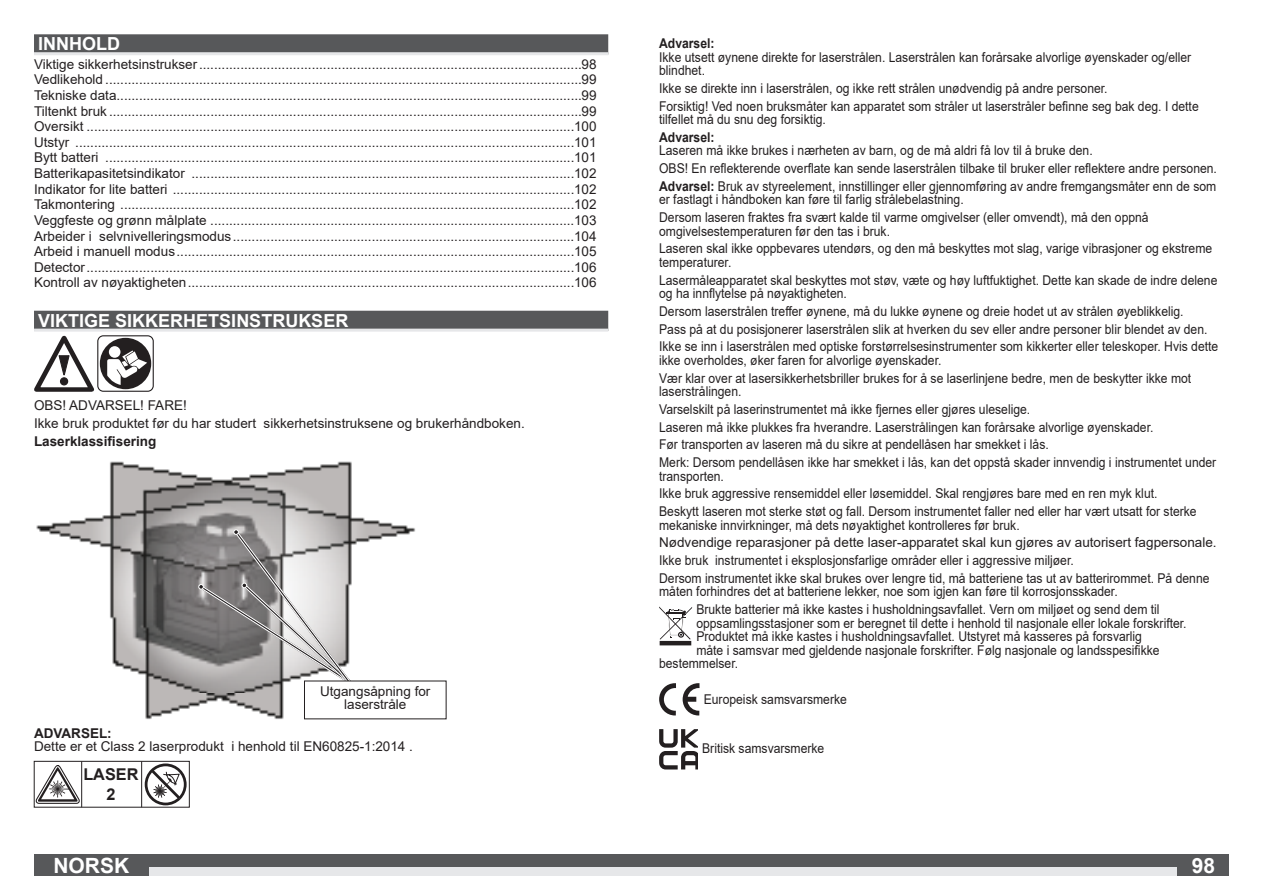
<style>
.page{position:relative;width:1263px;height:893px;background:#fff}
.page>*{position:absolute;margin:0;border:0;box-sizing:border-box;transform-origin:0 0}
.t1{font:700 21px "Arial";color:#fff}
.Ueberschrift{font:700 18px "Arial";color:#fff}
.Überschrift_nicht_fü{font:700 18px "Arial";color:#fff}
.t2{font:700 16.2px/19.5px "Arial";color:#231f20;text-align:center}
._00-Haupttext{font:13.5px/13.5px "Arial";color:#231f20;scale:.9 1}
._00-Haupttext-2{font:13.5px/13.5px "Arial";color:#231f20;text-align:center}
._00-Haupttext-3{font:700 13.5px "Arial";color:#231f20}
.s1{font-weight:700}
</style>
<div class="page">
<div style="left:34px;top:855px;width:1195px;height:21px;background:#57585a"></div>
<div style="left:34px;top:867px;width:1195px;height:9px;background:#e6e7e9"></div>
<div style="left:1178px;top:855px;width:51px;height:21px;background:#57585a"></div>
<div style="left:34px;top:855px;width:115px;height:21px;background:#57585a"></div>
<svg style="left:659px;top:606px;width:33px;height:34px"></svg>
<hr style="left:660px;top:641px;width:31px;height:4px;background:#231f20">
<svg style="left:683px;top:683px;width:16px;height:32px"></svg>
<svg style="left:659px;top:683px;width:17px;height:32px"></svg>
<svg style="left:659px;top:729px;width:39px;height:40px"></svg>
<div style="left:34px;top:34px;width:574px;height:21px;background:#57585a"></div>
<hr style="left:34px;top:52px;width:574px;height:3px;background:#e6e7e9">
<div style="left:34px;top:311px;width:574px;height:20px;background:#57585a"></div>
<hr style="left:34px;top:329px;width:574px;height:3px;background:#e6e7e9">
<div style="left:97px;top:335px;width:57px;height:57px;border:1px solid #231f20;border-radius:6px"></div>
<div style="left:100px;top:338px;width:51px;height:51px;background:#231f20;border-radius:50%"></div>
<div style="left:109px;top:346px;width:11px;height:12px;background:#fff;border-radius:50%"></div>
<svg style="left:107px;top:350px;width:40px;height:35px"></svg>
<svg style="left:34px;top:336px;width:60px;height:56px"></svg>
<img style="left:36px;top:461px;width:385px;height:259px">
<svg style="left:197px;top:528px;width:158px;height:159px;background:#aaa8a7"></svg>
<div style="left:304px;top:681px;width:142px;height:38px;background:#fff"></div>
<svg style="left:144px;top:763px;width:43px;height:42px"></svg>
<svg style="left:36px;top:765px;width:44px;height:39px"></svg>
<div style="left:34px;top:761px;width:156px;height:46px;border:1px solid #231f20"></div>
<hr style="left:81px;top:761px;width:1px;height:46px;background:#231f20">
<hr style="left:141px;top:761px;width:1px;height:46px;background:#231f20">
<p class="Überschrift_nicht_fü" style="left:38px;top:31px;width:83px">INNHOLD</p>
<p class="_00-Haupttext-2" style="left:34px;top:57px;width:564px">Viktige sikkerhetsinstrukser......................................................................................................98</p>
<p class="_00-Haupttext-2" style="left:34px;top:73px;width:564px">Vedlikehold ...............................................................................................................................99</p>
<p class="_00-Haupttext-2" style="left:34px;top:88px;width:564px">Tekniske data............................................................................................................................99</p>
<p class="_00-Haupttext-2" style="left:34px;top:104px;width:564px">Tiltenkt bruk ..............................................................................................................................99</p>
<p class="_00-Haupttext-2" style="left:34px;top:120px;width:564px">Oversikt ..................................................................................................................................100</p>
<p class="_00-Haupttext-2" style="left:34px;top:135px;width:564px">Utstyr .....................................................................................................................................101</p>
<p class="_00-Haupttext-2" style="left:34px;top:151px;width:564px">Bytt batteri .............................................................................................................................101</p>
<p class="_00-Haupttext-2" style="left:34px;top:166px;width:564px">Batterikapasitetsindikator ......................................................................................................102</p>
<p class="_00-Haupttext-2" style="left:34px;top:182px;width:564px">Indikator for lite batteri ...........................................................................................................102</p>
<p class="_00-Haupttext-2" style="left:34px;top:198px;width:564px">Takmontering .........................................................................................................................102</p>
<p class="_00-Haupttext-2" style="left:34px;top:213px;width:564px">Veggfeste og grønn målplate .................................................................................................103</p>
<p class="_00-Haupttext-2" style="left:34px;top:229px;width:564px">Arbeider i selvnivelleringsmodus...........................................................................................104</p>
<p class="_00-Haupttext-2" style="left:34px;top:245px;width:564px">Arbeid i manuell modus..........................................................................................................105</p>
<p class="_00-Haupttext-2" style="left:34px;top:260px;width:564px">Detector..................................................................................................................................106</p>
<p class="_00-Haupttext-2" style="left:34px;top:276px;width:564px">Kontroll av nøyaktigheten.......................................................................................................106</p>
<p class="Ueberschrift" style="left:38px;top:307px;width:312px">VIKTIGE SIKKERHETSINSTRUKSER</p>
<p class="_00-Haupttext-2" style="left:34px;top:399px;width:154px">OBS! ADVARSEL! FARE!</p>
<p class="_00-Haupttext-2" style="left:34px;top:416px;width:492px">Ikke bruk produktet før du har studert sikkerhetsinstruksene og brukerhåndboken.</p>
<p class="_00-Haupttext-3" style="left:34px;top:432px;width:124px">Laserklassifisering</p>
<p class="_00-Haupttext-2" style="left:320px;top:684px;width:112px">Utgangsåpning for laserstråle</p>
<p class="_00-Haupttext-2" style="left:34px;top:726px;width:380px;text-align:left"><span class="s1">ADVARSEL:<br></span>Dette er et Class 2 laserprodukt i henhold til EN60825-1:2014 .</p>
<p class="t2" style="left:83px;top:765px;width:57px">LASER<br>2</p>
<p class="_00-Haupttext" style="left:659px;top:37px;width:593px"><span class="s1">Advarsel:<br></span>Ikke utsett øynene direkte for laserstrålen. Laserstrålen kan forårsake alvorlige øyenskader og/eller blindhet.</p>
<p class="_00-Haupttext" style="left:659px;top:81px;width:500px">Ikke se direkte inn i laserstrålen, og ikke rett strålen unødvendig på andre personer.</p>
<p class="_00-Haupttext" style="left:659px;top:99px;width:601px">Forsiktig! Ved noen bruksmåter kan apparatet som stråler ut laserstråler befinne seg bak deg. I dette tilfellet må du snu deg forsiktig.</p>
<p class="_00-Haupttext" style="left:659px;top:130px;width:483px"><span class="s1">Advarsel:<br></span>Laseren må ikke brukes i nærheten av barn, og de må aldri få lov til å bruke den.</p>
<p class="_00-Haupttext" style="left:659px;top:162px;width:621px">OBS! En reflekterende overflate kan sende laserstrålen tilbake til bruker eller reflektere andre personen.</p>
<p class="_00-Haupttext" style="left:659px;top:179px;width:620px"><span class="s1">Advarsel:</span> Bruk av styreelement, innstillinger eller gjennomføring av andre fremgangsmåter enn de som er fastlagt i håndboken kan føre til farlig strålebelastning.</p>
<p class="_00-Haupttext" style="left:659px;top:211px;width:545px">Dersom laseren fraktes fra svært kalde til varme omgivelser (eller omvendt), må den oppnå omgivelsestemperaturen før den tas i bruk.</p>
<p class="_00-Haupttext" style="left:659px;top:242px;width:616px">Laseren skal ikke oppbevares utendørs, og den må beskyttes mot slag, varige vibrasjoner og ekstreme temperaturer.</p>
<p class="_00-Haupttext" style="left:659px;top:273px;width:622px">Lasermåleapparatet skal beskyttes mot støv, væte og høy luftfuktighet. Dette kan skade de indre delene og ha innflytelse på nøyaktigheten.</p>
<p class="_00-Haupttext" style="left:659px;top:304px;width:584px">Dersom laserstrålen treffer øynene, må du lukke øynene og dreie hodet ut av strålen øyeblikkelig.</p>
<p class="_00-Haupttext" style="left:659px;top:322px;width:611px">Pass på at du posisjonerer laserstrålen slik at hverken du sev eller andre personer blir blendet av den.</p>
<p class="_00-Haupttext" style="left:659px;top:340px;width:623px">Ikke se inn i laserstrålen med optiske forstørrelsesinstrumenter som kikkerter eller teleskoper. Hvis dette ikke overholdes, øker faren for alvorlige øyenskader.</p>
<p class="_00-Haupttext" style="left:659px;top:371px;width:593px">Vær klar over at lasersikkerhetsbriller brukes for å se laserlinjene bedre, men de beskytter ikke mot laserstrålingen.</p>
<p class="_00-Haupttext" style="left:659px;top:402px;width:414px">Varselskilt på laserinstrumentet må ikke fjernes eller gjøres uleselige.</p>
<p class="_00-Haupttext" style="left:659px;top:420px;width:551px">Laseren må ikke plukkes fra hverandre. Laserstrålingen kan forårsake alvorlige øyenskader.</p>
<p class="_00-Haupttext" style="left:659px;top:438px;width:434px">Før transporten av laseren må du sikre at pendellåsen har smekket i lås.</p>
<p class="_00-Haupttext" style="left:659px;top:456px;width:621px">Merk: Dersom pendellåsen ikke har smekket i lås, kan det oppstå skader innvendig i instrumentet under transporten.</p>
<p class="_00-Haupttext" style="left:659px;top:487px;width:555px">Ikke bruk aggressive rensemiddel eller løsemiddel. Skal rengjøres bare med en ren myk klut.</p>
<p class="_00-Haupttext" style="left:659px;top:505px;width:599px">Beskytt laseren mot sterke støt og fall. Dersom instrumentet faller ned eller har vært utsatt for sterke mekaniske innvirkninger, må dets nøyaktighet kontrolleres før bruk.</p>
<p class="_00-Haupttext-2" style="left:659px;top:536px;width:559px">Nødvendige reparasjoner på dette laser-apparatet skal kun gjøres av autorisert fagpersonale.</p>
<p class="_00-Haupttext" style="left:659px;top:554px;width:462px">Ikke bruk instrumentet i eksplosjonsfarlige områder eller i aggressive miljøer.</p>
<p class="_00-Haupttext" style="left:659px;top:571px;width:613px">Dersom instrumentet ikke skal brukes over lengre tid, må batteriene tas ut av batterirommet. På denne måten forhindres det at batteriene lekker, noe som igjen kan føre til korrosjonsskader.</p>
<p class="_00-Haupttext" style="left:696px;top:603px;width:516px">Brukte batterier må ikke kastes i husholdningsavfallet. Vern om miljøet og send dem til</p>
<p class="_00-Haupttext" style="left:696px;top:616px;width:546px">oppsamlingsstasjoner som er beregnet til dette i henhold til nasjonale eller lokale forskrifter.</p>
<p class="_00-Haupttext" style="left:696px;top:630px;width:497px">Produktet må ikke kastes i husholdningsavfallet. Utstyret må kasseres på forsvarlig</p>
<p class="_00-Haupttext" style="left:696px;top:643px;width:516px">måte i samsvar med gjeldende nasjonale forskrifter. Følg nasjonale og landsspesifikke</p>
<p class="_00-Haupttext" style="left:659px;top:657px;width:89px">bestemmelser.</p>
<p class="_00-Haupttext" style="left:704px;top:692px;width:161px">Europeisk samsvarsmerke</p>
<p class="_00-Haupttext" style="left:702px;top:741px;width:137px">Britisk samsvarsmerke</p>
<h1 class="t1" style="left:41px;top:851px;width:103px">DEUT CH</h1>
<h1 class="t1" style="left:53px;top:851px;width:77px">NORSK</h1>
<h1 class="t1" style="left:1192px;top:851px;width:25px">98</h1>
</div>
